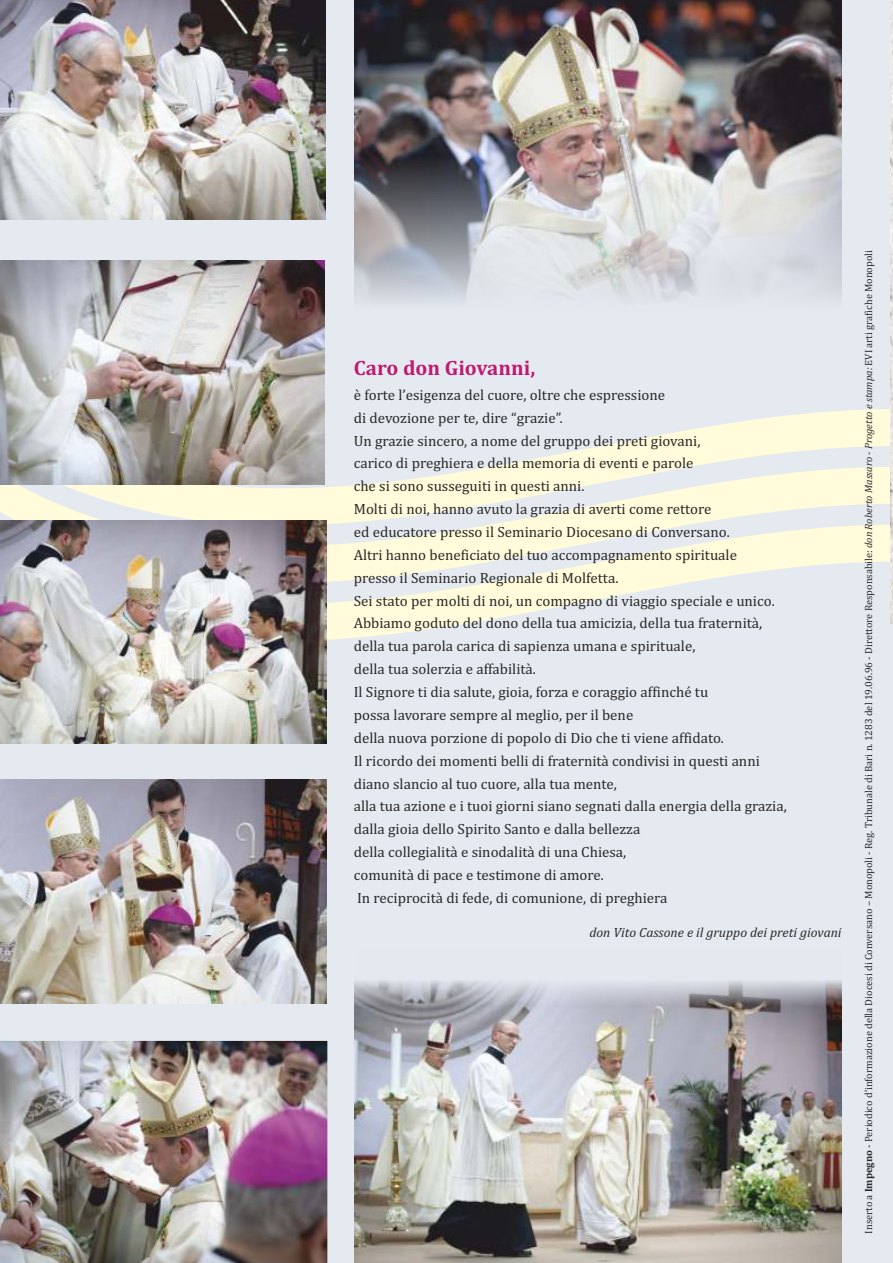
<style>
.page{position:relative;width:893px;height:1263px;background:#e5eaf1}
.page>*{position:absolute;margin:0;border:0;box-sizing:border-box;transform-origin:0 0}
.t1{font:700 21px "Cambria";color:#bf1a6f}
.t2{font:15px/22.8px "Cambria";color:#2b2a29}
.t3{font:italic 13.5px "Cambria";color:#2b2a29}
.t4{font:10.5px "Cambria";color:#2b2a29}
.s1{font-weight:700}
.s2{font-style:italic}
</style>
<div class="page">
<svg style="left:327px;top:624px;width:134px;height:16px;fill:#fffbdb"></svg>
<svg style="left:0;top:409px;width:893px;height:215px;fill:#fffbdb"></svg>
<img style="left:891px;top:0;width:2px;height:623px">
<img style="left:0;top:0;width:325px;height:220px">
<img style="left:0;top:260px;width:325px;height:224px">
<img style="left:0;top:520px;width:327px;height:224px">
<img style="left:0;top:1041px;width:327px;height:222px">
<img style="left:354px;top:980px;width:488px;height:283px">
<img style="left:354px;top:0;width:488px;height:302px">
<img style="left:0;top:780px;width:327px;height:223px">
<h1 class="t1" style="left:354px;top:359px;width:183px">Caro don Giovanni,</h1>
<p class="t2" style="left:354px;top:384px;width:435px">è forte l’esigenza del cuore, oltre che espressione<br>di devozione per te, dire “grazie”.<br>Un grazie sincero, a nome del gruppo dei preti giovani,<br>carico di preghiera e della memoria di eventi e parole<br>che si sono susseguiti in questi anni.<br>Molti di noi, hanno avuto la grazia di averti come rettore<br>ed educatore presso il Seminario Diocesano di Conversano.<br>Altri hanno beneficiato del tuo accompagnamento spirituale<br>presso il Seminario Regionale di Molfetta.<br>Sei stato per molti di noi, un compagno di viaggio speciale e unico.<br>Abbiamo goduto del dono della tua amicizia, della tua fraternità, della tua parola carica di sapienza umana e spirituale,<br>della tua solerzia e affabilità.<br>Il Signore ti dia salute, gioia, forza e coraggio affinché tu<br>possa lavorare sempre al meglio, per il bene<br>della nuova porzione di popolo di Dio che ti viene affidato.<br>Il ricordo dei momenti belli di fraternità condivisi in questi anni diano slancio al tuo cuore, alla tua mente,<br>alla tua azione e i tuoi giorni siano segnati dalla energia della grazia, dalla gioia dello Spirito Santo e dalla bellezza<br>della collegialità e sinodalità di una Chiesa,<br>comunità di pace e testimone di amore.<br>In reciprocità di fede, di comunione, di preghiera</p>
<p class="t3" style="left:589px;top:926px;width:254px">don Vito Cassone e il gruppo dei preti giovani</p>
<p class="t4" style="left:864px;top:1233px;width:985px;rotate:-90deg">Inserto a <span class="s1">Impegno</span> - Periodico d’informazione della Diocesi di Conversano – Monopoli - Reg. Tribunale di Bari n. 1283 del 19.06.96 - Direttore Responsabile: <span class="s2">don Roberto Massaro - Progetto e stampa:</span> EVI arti grafiche Monopoli</p>
</div>
